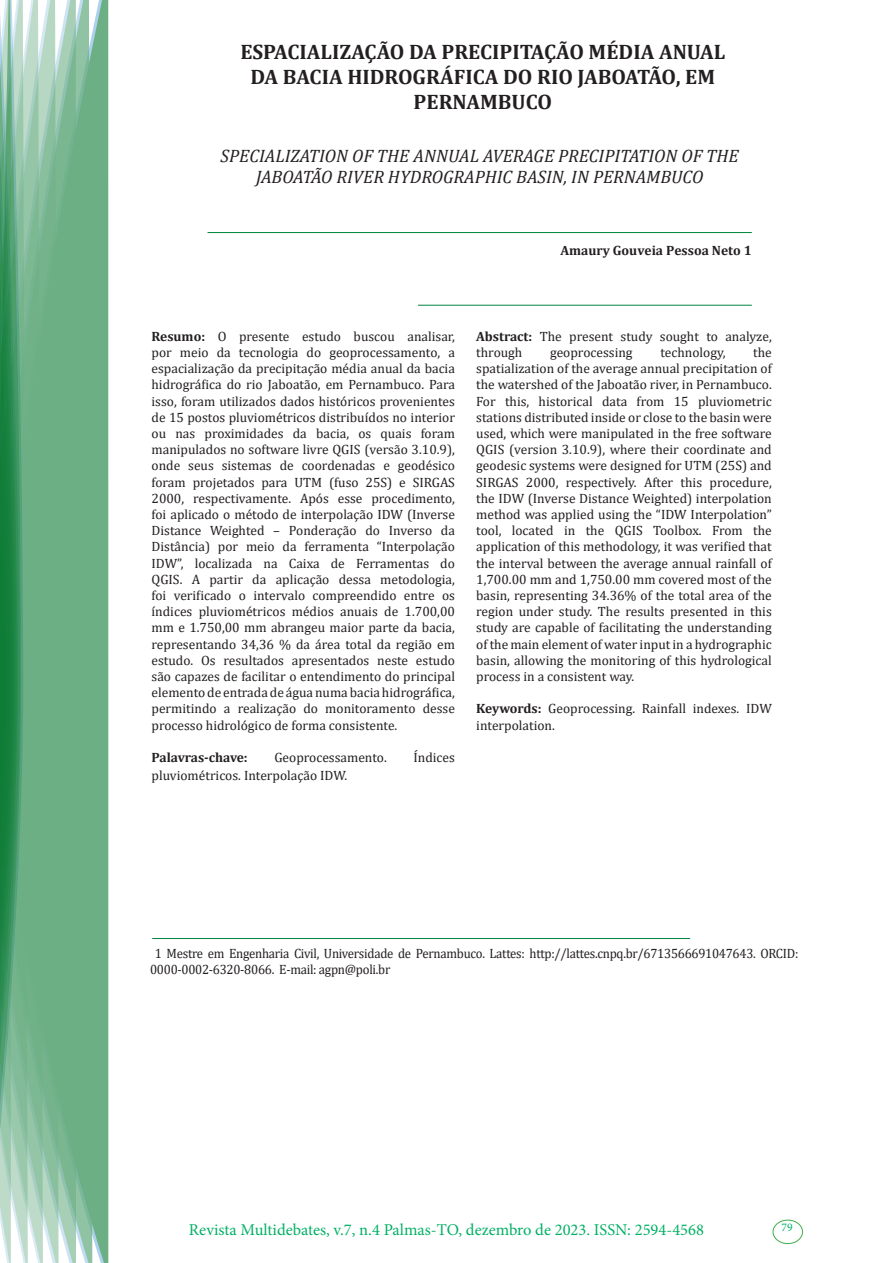
<style>
.page{position:relative;width:893px;height:1263px;background:#fff}
.page>*{position:absolute;margin:0;border:0;box-sizing:border-box;transform-origin:0 0}
.t1{font:700 21px/25.2px "Cambria";color:#231f20;text-align:center}
.t2{font:italic 18px/21.6px "Cambria";color:#231f20;text-align:center}
.t3{font:16.5px "Minion Pro";color:#00b064}
.Currículo{font:13.5px/16.2px "Cambria";color:#231f20;text-align:justify}
.Currículo-2{font:13.5px/16.2px "Cambria";letter-spacing:-.02em;color:#231f20;scale:.95 1}
.Autores{font:700 13.5px "Cambria";color:#231f20}
.t4{font:11.7px "Minion Pro";color:#00b064}
.s1{font-weight:700}
</style>
<div class="page">
<div style="left:95px;top:0;width:14px;height:1263px;background:#6caf84"></div>
<svg style="left:79px;top:0;width:16px;height:1263px;background:#71b289"></svg>
<svg style="left:62px;top:0;width:17px;height:1263px;background:#75b48c"></svg>
<svg style="left:45px;top:0;width:17px;height:1263px;background:#7cb792"></svg>
<svg style="left:30px;top:0;width:15px;height:1263px;background:#80ba96"></svg>
<svg style="left:0;top:0;width:30px;height:1263px;background:#61a97f"></svg>
<div style="left:772px;top:1219px;width:31px;height:25px;border:1px solid #40ae49;border-radius:50%"></div>
<hr style="left:152px;top:938px;width:538px;height:1px;background:#008540">
<hr style="left:208px;top:232px;width:544px;height:1px;background:#008540">
<hr style="left:418px;top:305px;width:334px;height:1px;background:#008540">
<p class="t1" style="left:240px;top:38px;width:486px">ESPACIALIZAÇÃO DA PRECIPITAÇÃO MÉDIA ANUAL<br>DA BACIA HIDROGRÁFICA DO RIO JABOATÃO, EM<br>PERNAMBUCO</p>
<p class="t2" style="left:221px;top:144px;width:520px">SPECIALIZATION OF THE ANNUAL AVERAGE PRECIPITATION OF THE<br>JABOATÃO RIVER HYDROGRAPHIC BASIN, IN PERNAMBUCO</p>
<p class="Autores" style="left:560px;top:241px;width:193px">Amaury Gouveia Pessoa Neto 1</p>
<p class="Currículo" style="left:152px;top:328px;width:305px"><span class="s1">Resumo:</span> O presente estudo buscou analisar, por meio da tecnologia do geoprocessamento, a espacialização da precipitação média anual da bacia hidrográfica do rio Jaboatão, em Pernambuco. Para isso, foram utilizados dados históricos provenientes de 15 postos pluviométricos distribuídos no interior ou nas proximidades da bacia, os quais foram manipulados no software livre QGIS (versão 3.10.9), onde seus sistemas de coordenadas e geodésico foram projetados para UTM (fuso 25S) e SIRGAS 2000, respectivamente. Após esse procedimento, foi aplicado o método de interpolação IDW (Inverse Distance Weighted – Ponderação do Inverso da Distância) por meio da ferramenta “Interpolação IDW”, localizada na Caixa de Ferramentas do QGIS. A partir da aplicação dessa metodologia, foi verificado o intervalo compreendido entre os índices pluviométricos médios anuais de 1.700,00 mm e 1.750,00 mm abrangeu maior parte da bacia, representando 34,36 % da área total da região em estudo. Os resultados apresentados neste estudo são capazes de facilitar o entendimento do principal elemento de entrada de água numa bacia hidrográfica, permitindo a realização do monitoramento desse processo hidrológico de forma consistente.</p>
<p class="Autores" style="left:152px;top:748px;width:98px">Palavras-chave:</p>
<p class="Currículo" style="left:274px;top:749px;width:114px">Geoprocessamento.</p>
<p class="Currículo" style="left:413px;top:749px;width:43px">Índices</p>
<p class="Currículo" style="left:152px;top:767px;width:197px">pluviométricos. Interpolação IDW.</p>
<p class="Currículo" style="left:476px;top:328px;width:297px"><span class="s1">Abstract:</span> The present study sought to analyze, through</p>
<p class="Currículo" style="left:476px;top:344px;width:297px;text-indent:277px">the spatialization of the average annual precipitation of the watershed of the Jaboatão river, in Pernambuco.<br>For this, historical data from 15 pluviometric stations distributed inside or close to the basin were used, which were manipulated in the free software QGIS (version 3.10.9), where their coordinate and geodesic systems were designed for UTM (25S) and SIRGAS 2000, respectively. After this procedure, the IDW (Inverse Distance Weighted) interpolation method was applied using the “IDW Interpolation” tool, located in the QGIS Toolbox. From the application of this methodology, it was verified that the interval between the average annual rainfall of 1,700.00 mm and 1,750.00 mm covered most of the basin, representing 34.36% of the total area of the region under study. The results presented in this study are capable of facilitating the understanding of the main element of water input in a hydrographic basin, allowing the monitoring of this hydrological process in a consistent way.</p>
<p class="Currículo" style="left:476px;top:701px;width:297px"><span class="s1">Keywords:</span> Geoprocessing. Rainfall indexes. IDW interpolation.</p>
<p class="Currículo" style="left:550px;top:344px;width:84px">geoprocessing</p>
<p class="Currículo" style="left:660px;top:344px;width:67px">technology,</p>
<p class="Currículo-2" style="left:150px;top:945px;width:684px;text-indent:5px">1 Mestre em Engenharia Civil, Universidade de Pernambuco. Lattes: http://lattes.cnpq.br/6713566691047643. ORCID:<br>0000-0002-6320-8066. E-mail: agpn@poli.br</p>
<p class="t3" style="left:189px;top:1218px;width:517px">Revista Multidebates, v.7, n.4 Palmas-TO, dezembro de 2023. ISSN: 2594-4568</p>
<p class="t4" style="left:781px;top:1219px;width:13px">79</p>
</div>
